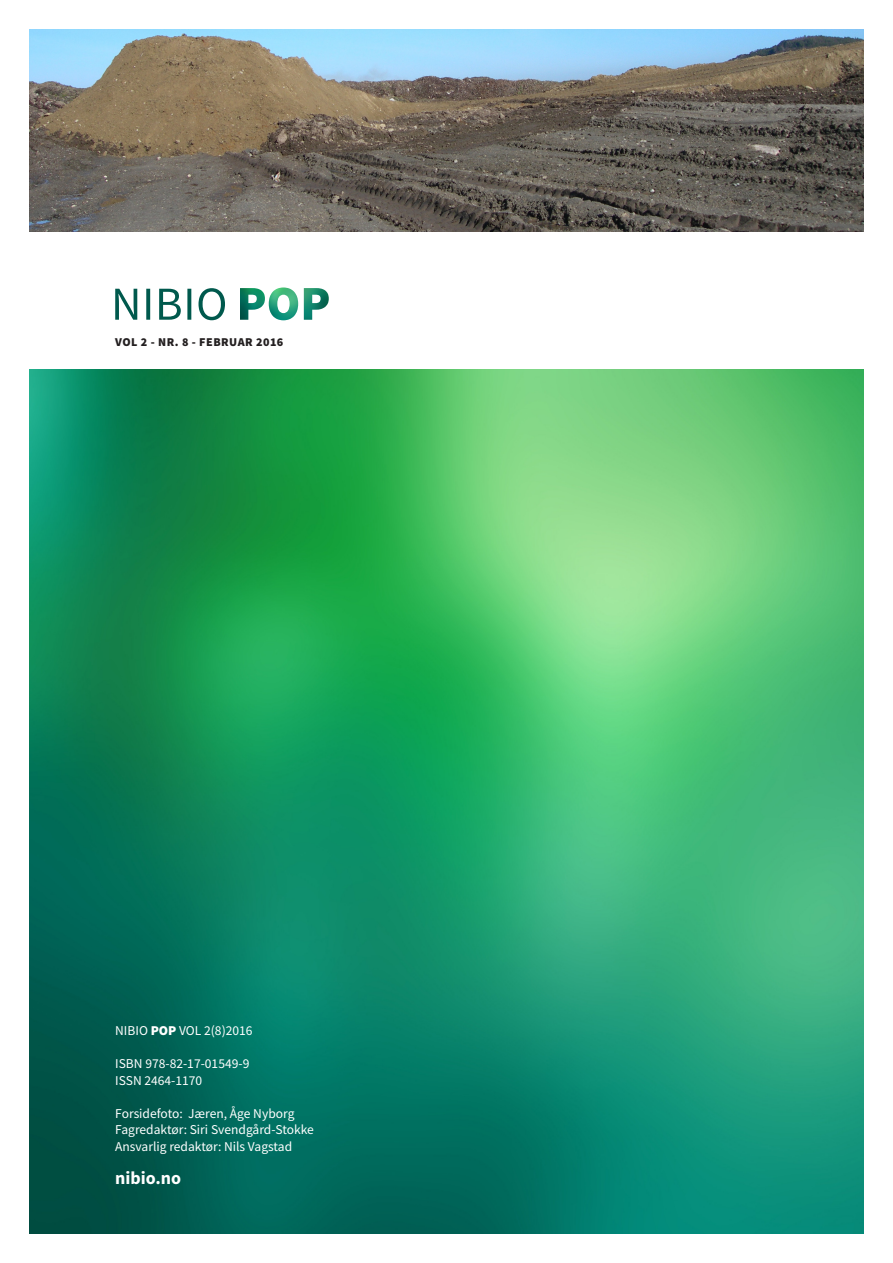
<style>
.page{position:relative;width:893px;height:1263px;background:#fff}
.page>*{position:absolute;margin:0;border:0;box-sizing:border-box;transform-origin:0 0}
.POP_kolofon{font:700 18px "Source Sans Pro";color:#fff}
.POP_kolofon-2{font:13.5px "Source Sans Pro";color:#fff}
.POP_Brødtekst{font:900 12px "Source Sans Pro";letter-spacing:.04em;color:#231f20}
.s1{font-weight:900}
</style>
<div class="page">
<img style="left:240px;top:287px;width:89px;height:33px">
<svg style="left:115px;top:288px;width:110px;height:32px"></svg>
<img style="left:30px;top:370px;width:833px;height:863px">
<img style="left:30px;top:30px;width:833px;height:202px">
<p class="POP_Brødtekst" style="left:115px;top:333px;width:170px">VOL 2 - NR. 8 - FEBRUAR 2016</p>
<p class="POP_kolofon-2" style="left:115px;top:1022px;width:139px">NIBIO <span class="s1">POP</span> VOL 2(8)2016</p>
<p class="POP_kolofon-2" style="left:115px;top:1055px;width:136px">ISBN 978-82-17-01549-9</p>
<p class="POP_kolofon-2" style="left:115px;top:1071px;width:89px">ISSN 2464-1170</p>
<p class="POP_kolofon-2" style="left:115px;top:1104px;width:181px">Forsidefoto: Jæren, Åge Nyborg</p>
<p class="POP_kolofon-2" style="left:115px;top:1121px;width:200px">Fagredaktør: Siri Svendgård-Stokke</p>
<p class="POP_kolofon-2" style="left:115px;top:1137px;width:178px">Ansvarlig redaktør: Nils Vagstad</p>
<p class="POP_kolofon" style="left:115px;top:1165px;width:68px">nibio.no</p>
</div>
